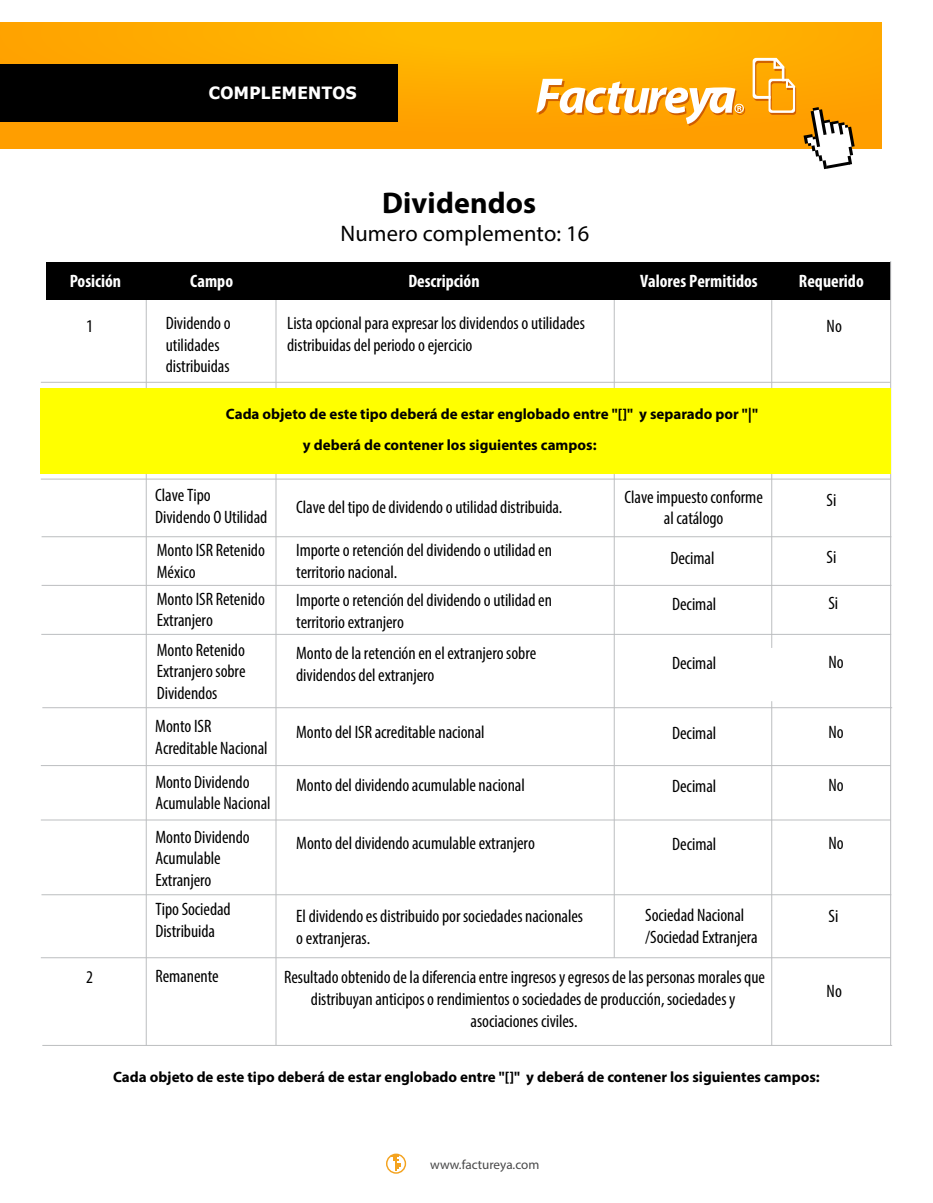
<style>
.page{position:relative;width:933px;height:1203px;background:#fff}
.page>*{position:absolute;margin:0;border:0;box-sizing:border-box;transform-origin:0 0}
.t1{font:700 30px "Myriad Pro";letter-spacing:.005em;color:#000}
.t2{font:22.5px "Myriad Pro";letter-spacing:.005em;color:#000}
.t3{font:condensed 18px/21.6px "Myriad Pro";letter-spacing:-.005em;color:#000}
.t4{font:700 condensed 18px "Myriad Pro";color:#fff}
.t5{font:700 16.95px "Tahoma";letter-spacing:.025em;color:#fff}
.t6{font:700 15px/31.5px "Myriad Pro";color:#000}
.t7{font:13.05px "Myriad Pro";color:#484849}
</style>
<div class="page">
<svg style="left:387px;top:1154px;width:18px;height:19px"></svg>
<div style="left:386px;top:1154px;width:20px;height:20px;border:1px solid #f4a31f;border-radius:50%"></div>
<svg style="left:391px;top:1155px;width:10px;height:16px"></svg>
<div style="left:0;top:22px;width:882px;height:127px;background:linear-gradient(to bottom,#ffb500,#ff9c00)"></div>
<svg style="left:536px;top:79px;width:209px;height:47px"></svg>
<svg style="left:753px;top:58px;width:43px;height:57px"></svg>
<svg style="left:804px;top:107px;width:51px;height:62px"></svg>
<div style="left:0;top:64px;width:398px;height:58px;background:#000"></div>
<div style="left:46px;top:262px;width:845px;height:38px;background:#000"></div>
<hr style="left:146px;top:300px;width:1px;height:745px;background:#bcbec0">
<hr style="left:276px;top:300px;width:1px;height:745px;background:#bcbec0">
<hr style="left:614px;top:300px;width:1px;height:658px;background:#bcbec0">
<hr style="left:771px;top:300px;width:1px;height:348px;background:#bcbec0">
<hr style="left:771px;top:701px;width:1px;height:344px;background:#bcbec0">
<hr style="left:890px;top:261px;width:1px;height:784px;background:#bcbec0">
<hr style="left:41px;top:382px;width:850px;height:1px;background:#bcbec0">
<hr style="left:41px;top:479px;width:850px;height:1px;background:#bcbec0">
<hr style="left:42px;top:536px;width:849px;height:1px;background:#bcbec0">
<hr style="left:42px;top:585px;width:849px;height:1px;background:#bcbec0">
<hr style="left:41px;top:634px;width:850px;height:1px;background:#bcbec0">
<hr style="left:42px;top:707px;width:850px;height:1px;background:#bcbec0">
<hr style="left:41px;top:765px;width:850px;height:1px;background:#bcbec0">
<hr style="left:41px;top:820px;width:850px;height:1px;background:#bcbec0">
<hr style="left:41px;top:894px;width:850px;height:1px;background:#bcbec0">
<hr style="left:42px;top:1045px;width:850px;height:1px;background:#bcbec0">
<hr style="left:41px;top:957px;width:850px;height:1px;background:#bcbec0">
<div style="left:40px;top:388px;width:851px;height:86px;background:#ff0"></div>
<p class="t5" style="left:209px;top:81px;width:149px">COMPLEMENTOS</p>
<h1 class="t1" style="left:382px;top:183px;width:156px">Dividendos</h1>
<p class="t2" style="left:340px;top:220px;width:250px">Numero complemento: 16</p>
<p class="t4" style="left:70px;top:269px;width:53px">Posición</p>
<p class="t4" style="left:190px;top:269px;width:44px">Campo</p>
<p class="t4" style="left:408px;top:269px;width:73px">Descripción</p>
<p class="t4" style="left:640px;top:269px;width:119px">Valores Permitidos</p>
<p class="t4" style="left:799px;top:269px;width:66px">Requerido</p>
<p class="t3" style="left:86px;top:315px;width:8px">1</p>
<p class="t3" style="left:166px;top:312px;width:66px">Dividendo o utilidades distribuidas</p>
<p class="t3" style="left:287px;top:312px;width:299px">Lista opcional para expresar los dividendos o utilidades distribuidas del periodo o ejercicio</p>
<p class="t3" style="left:827px;top:315px;width:17px">No</p>
<p class="t6" style="left:303px;top:398px;width:457px;text-indent:-77px">Cada objeto de este tipo deberá de estar englobado entre "[]" y separado por "|" y deberá de contener los siguientes campos:</p>
<p class="t3" style="left:155px;top:484px;width:114px">Clave Tipo<br>Dividendo O Utilidad</p>
<p class="t3" style="left:157px;top:539px;width:110px">Monto ISR Retenido<br>México</p>
<p class="t3" style="left:157px;top:588px;width:110px">Monto ISR Retenido<br>Extranjero</p>
<p class="t3" style="left:157px;top:639px;width:90px;text-align:justify">Monto Retenido Extranjero sobre Dividendos</p>
<p class="t3" style="left:155px;top:715px;width:114px">Monto ISR<br>Acreditable Nacional</p>
<p class="t3" style="left:155px;top:771px;width:117px">Monto Dividendo<br>Acumulable Nacional</p>
<p class="t3" style="left:296px;top:496px;width:268px">Clave del tipo de dividendo o utilidad distribuida.</p>
<p class="t3" style="left:296px;top:539px;width:257px">Importe o retención del dividendo o utilidad en territorio nacional.</p>
<p class="t3" style="left:296px;top:589px;width:257px">Importe o retención del dividendo o utilidad en territorio extranjero</p>
<p class="t3" style="left:296px;top:642px;width:242px">Monto de la retención en el extranjero sobre dividendos del extranjero</p>
<p class="t3" style="left:296px;top:721px;width:190px">Monto del ISR acreditable nacional</p>
<p class="t3" style="left:296px;top:774px;width:230px">Monto del dividendo acumulable nacional</p>
<p class="t3" style="left:625px;top:486px;width:140px;text-align:center">Clave impuesto conforme al catálogo</p>
<p class="t3" style="left:671px;top:547px;width:46px">Decimal</p>
<p class="t3" style="left:827px;top:489px;width:11px">Si</p>
<p class="t3" style="left:827px;top:546px;width:11px">Si</p>
<p class="t3" style="left:672px;top:593px;width:46px">Decimal</p>
<p class="t3" style="left:828px;top:593px;width:11px">Si</p>
<p class="t3" style="left:672px;top:652px;width:46px">Decimal</p>
<p class="t3" style="left:828px;top:651px;width:17px">No</p>
<p class="t3" style="left:672px;top:722px;width:46px">Decimal</p>
<p class="t3" style="left:828px;top:721px;width:17px">No</p>
<p class="t3" style="left:672px;top:775px;width:46px">Decimal</p>
<p class="t3" style="left:828px;top:774px;width:17px">No</p>
<p class="t3" style="left:86px;top:966px;width:8px">2</p>
<p class="t3" style="left:155px;top:826px;width:96px">Monto Dividendo<br>Acumulable<br>Extranjero</p>
<p class="t3" style="left:296px;top:832px;width:240px">Monto del dividendo acumulable extranjero</p>
<p class="t3" style="left:672px;top:833px;width:46px">Decimal</p>
<p class="t3" style="left:828px;top:832px;width:17px">No</p>
<p class="t3" style="left:155px;top:898px;width:77px">Tipo Sociedad<br>Distribuida</p>
<p class="t3" style="left:296px;top:905px;width:288px">El dividendo es distribuido por sociedades nacionales o extranjeras.</p>
<p class="t3" style="left:645px;top:904px;width:114px">Sociedad Nacional /Sociedad Extranjera</p>
<p class="t3" style="left:828px;top:905px;width:11px">Si</p>
<p class="t3" style="left:155px;top:965px;width:65px">Remanente</p>
<p class="t3" style="left:284px;top:966px;width:482px;text-align:center">Resultado obtenido de la diferencia entre ingresos y egresos de las personas morales que distribuyan anticipos o rendimientos o sociedades de producción, sociedades y asociaciones civiles.</p>
<p class="t3" style="left:827px;top:980px;width:17px">No</p>
<p class="t6" style="left:113px;top:1061px;width:708px">Cada objeto de este tipo deberá de estar englobado entre "[]" y deberá de contener los siguientes campos:</p>
<p class="t7" style="left:430px;top:1156px;width:111px">www.factureya.com</p>
</div>
